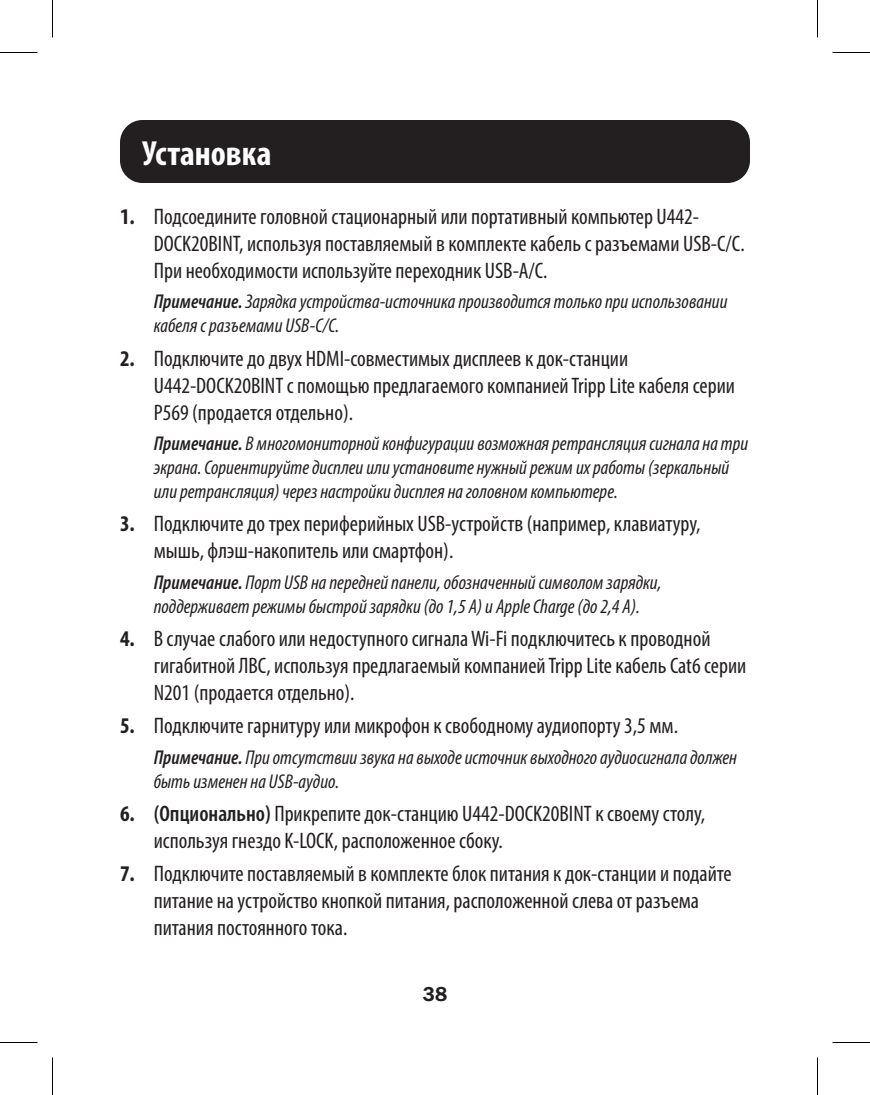
<style>
.page{position:relative;width:870px;height:1095px;background:#fff}
.page>*{position:absolute;margin:0;border:0;box-sizing:border-box;transform-origin:0 0}
.t1{font:700 condensed 35px "Myriad Pro";color:#fff}
.t2{font:condensed 22.5px/27px "Myriad Pro";color:#231f20}
.t3{font:italic condensed 20px/24px "Myriad Pro";color:#231f20}
.t4{font:600 20px "Franklin Gothic IT Cby BT";color:#231f20}
.s1{font-weight:700}
.s2{font-weight:600}
</style>
<div class="page">
<div style="left:120px;top:120px;width:630px;height:63px;background:#231f20;border-radius:22px"></div>
<hr style="left:0;top:52px;width:38px;height:1px;background:#000">
<hr style="left:832px;top:52px;width:38px;height:1px;background:#000">
<hr style="left:0;top:1042px;width:38px;height:1px;background:#000">
<hr style="left:832px;top:1042px;width:38px;height:1px;background:#000">
<hr style="left:52px;top:0;width:1px;height:38px;background:#000">
<hr style="left:52px;top:1058px;width:1px;height:37px;background:#000">
<hr style="left:817px;top:0;width:1px;height:38px;background:#000">
<hr style="left:817px;top:1058px;width:1px;height:37px;background:#000">
<p class="t1" style="left:142px;top:131px;width:131px">Установка</p>
<p class="t2" style="left:154px;top:203px;width:592px;text-indent:-34px"><span class="s1">1.</span> Подсоедините головной стационарный или портативный компьютер U442-<br>DOCK20BINT, используя поставляемый в комплекте кабель с разъемами USB-C/C.<br>При необходимости используйте переходник USB-A/C.</p>
<p class="t3" style="left:154px;top:290px;width:575px"><span class="s2">Примечание.</span> Зарядка устройства-источника производится только при использовании кабеля с разъемами USB-C/C.</p>
<p class="t2" style="left:154px;top:345px;width:583px;text-indent:-34px"><span class="s1">2.</span> Подключите до двух HDMI-совместимых дисплеев к док-станции<br>U442-DOCK20BINT с помощью предлагаемого компанией Tripp Lite кабеля серии<br>P569 (продается отдельно).</p>
<p class="t3" style="left:154px;top:431px;width:596px"><span class="s2">Примечание.</span> В многомониторной конфигурации возможная ретрансляция сигнала на три экрана. Сориентируйте дисплеи или установите нужный режим их работы (зеркальный или ретрансляция) через настройки дисплея на головном компьютере.</p>
<p class="t2" style="left:154px;top:510px;width:548px;text-indent:-34px"><span class="s1">3.</span> Подключите до трех периферийных USB-устройств (например, клавиатуру, мышь, флэш-накопитель или смартфон).</p>
<p class="t3" style="left:154px;top:570px;width:509px"><span class="s2">Примечание.</span> Порт USB на передней панели, обозначенный символом зарядки, поддерживает режимы быстрой зарядки (до 1,5 А) и Apple Charge (до 2,4 А).</p>
<p class="t2" style="left:154px;top:625px;width:594px;text-indent:-34px"><span class="s1">4.</span> В случае слабого или недоступного сигнала Wi-Fi подключитесь к проводной гигабитной ЛВС, используя предлагаемый компанией Tripp Lite кабель Cat6 серии<br>N201 (продается отдельно).</p>
<p class="t2" style="left:120px;top:712px;width:560px"><span class="s1">5.</span> Подключите гарнитуру или микрофон к свободному аудиопорту 3,5 мм.</p>
<p class="t3" style="left:154px;top:745px;width:585px"><span class="s2">Примечание.</span> При отсутствии звука на выходе источник выходного аудиосигнала должен быть изменен на USB-аудио.</p>
<p class="t2" style="left:154px;top:800px;width:553px;text-indent:-34px"><span class="s1">6.</span> <span class="s2">(Опционально)</span> Прикрепите док-станцию U442-DOCK20BINT к своему столу, используя гнездо K-LOCK, расположенное сбоку.</p>
<p class="t2" style="left:154px;top:860px;width:579px;text-indent:-34px"><span class="s1">7.</span> Подключите поставляемый в комплекте блок питания к док-станции и подайте питание на устройство кнопкой питания, расположенной слева от разъема питания постоянного тока.</p>
<p class="t4" style="left:423px;top:981px;width:26px">38</p>
</div>
